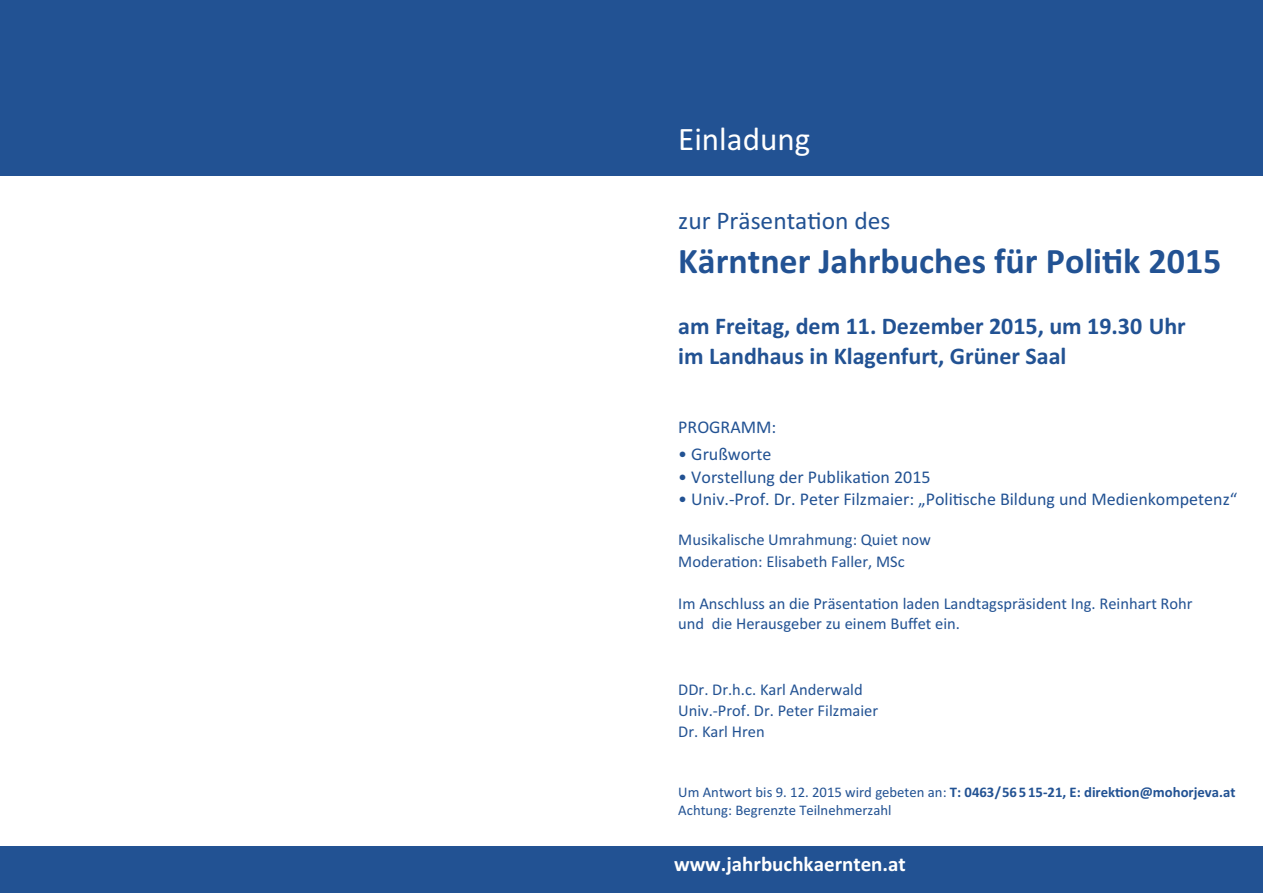
<style>
.page{position:relative;width:1263px;height:893px;background:#fff}
.page>*{position:absolute;margin:0;border:0;box-sizing:border-box;transform-origin:0 0}
.t1{font:700 36px "Calibri";color:#225293}
.t2{font:33px "Calibri";color:#fff}
.t3{font:25.5px "Calibri";color:#225293}
.t4{font:700 24px/30px "Calibri";color:#225293}
.t5{font:700 21px "Calibri";color:#fff}
.t6{font:18px "Calibri";color:#225293}
.t7{font:16.5px/21px "Calibri";color:#225293}
.t8{font:14.7px/18px "Calibri";color:#225293}
.s1{font-weight:700}
</style>
<div class="page">
<div style="left:0;top:0;width:1263px;height:176px;background:#225293"></div>
<div style="left:0;top:846px;width:1263px;height:47px;background:#225293"></div>
<h2 class="t2" style="left:678px;top:119px;width:133px">Einladung</h2>
<h3 class="t3" style="left:678px;top:205px;width:214px">zur Präsentation des</h3>
<h1 class="t1" style="left:678px;top:239px;width:545px">Kärntner Jahrbuches für Politik 2015</h1>
<h3 class="t4" style="left:678px;top:311px;width:509px">am Freitag, dem 11. Dezember 2015, um 19.30 Uhr im Landhaus in Klagenfurt, Grüner Saal</h3>
<p class="t6" style="left:678px;top:416px;width:100px">Programm:</p>
<p class="t6" style="left:678px;top:443px;width:95px">• grußworte</p>
<p class="t6" style="left:678px;top:466px;width:254px">• Vorstellung der Publikation 2015</p>
<p class="t6" style="left:678px;top:488px;width:561px">• Univ.-Prof. Dr. Peter Filzmaier: „Politische Bildung und medienkompetenz“</p>
<p class="t7" style="left:678px;top:528px;width:254px;line-height:22.5px">musikalische Umrahmung: Quiet now moderation: Elisabeth Faller, mSc</p>
<p class="t7" style="left:678px;top:594px;width:516px;line-height:19.5px">Im anschluss an die Präsentation laden Landtagspräsident Ing. reinhart rohr und die Herausgeber zu einem Buffet ein.</p>
<p class="t7" style="left:678px;top:678px;width:201px">DDr. Dr.h.c. Karl anderwald<br>Univ.-Prof. Dr. Peter Filzmaier<br>Dr. Karl Hren</p>
<p class="t8" style="left:678px;top:782px;width:559px">Um antwort bis 9. 12. 2015 wird gebeten an: <span class="s1">T: 0463/56515-21, E: direktion@mohorjeva.at </span>achtung: Begrenzte Teilnehmerzahl</p>
<p class="t5" style="left:674px;top:851px;width:233px">www.jahrbuchkaernten.at</p>
</div>
